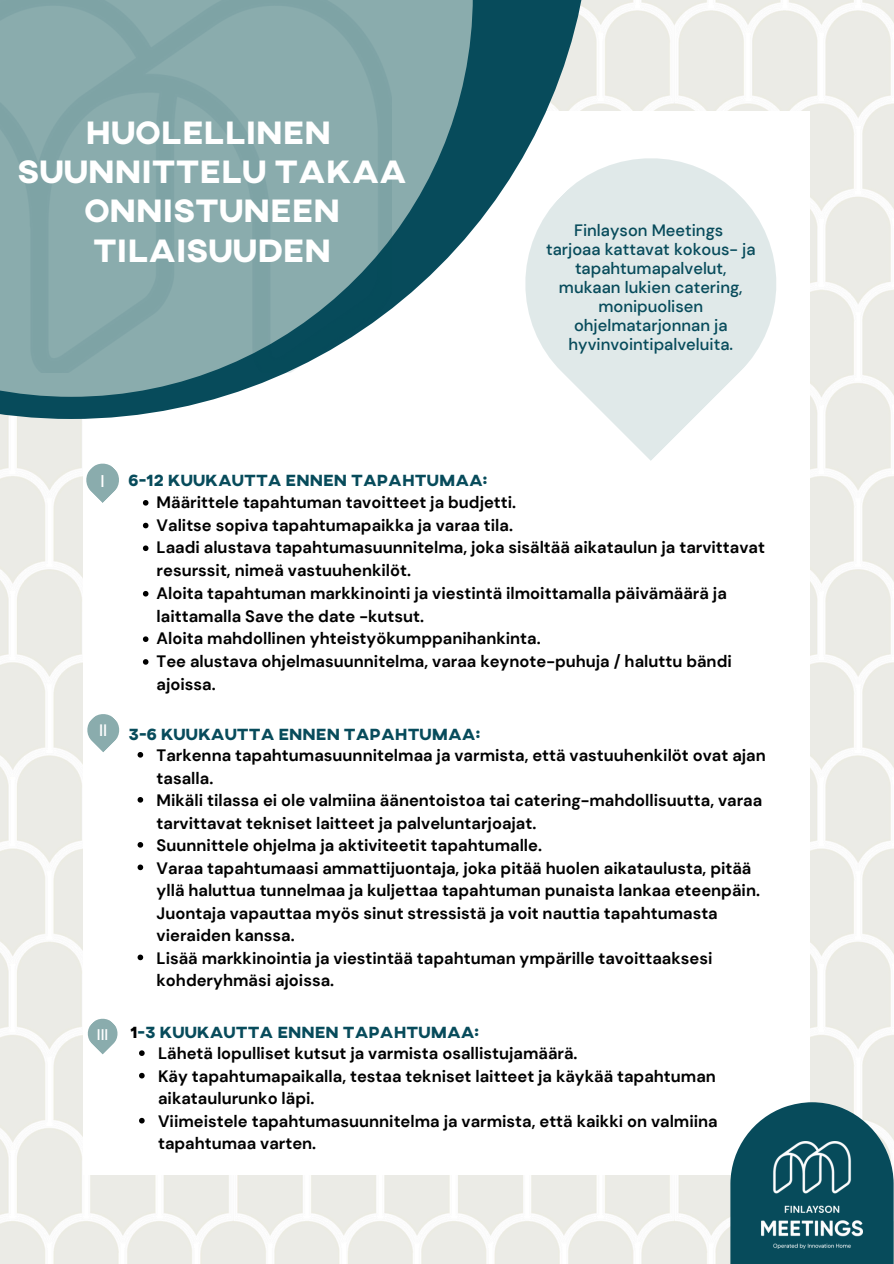
<style>
.page{position:relative;width:894px;height:1264px;background:#fff}
.page>*{position:absolute;margin:0;border:0;box-sizing:border-box;transform-origin:0 0}
.t1{font:800 33px/39.3px "AXIS";color:#fff;text-align:center}
.t2{font:500 16.95px "DM Sans";color:#fff}
.t3{font:700 16.5px/22.5px "DM Sans";color:#000}
.t4{font:500 16.5px/19.2px "DM Sans";color:#074b5b;text-align:center}
.t5{font:800 16.5px "AXIS";color:#074b5b}
.t6{font:500 16.5px "DM Sans";color:#fff}
.t7{font:500 15.45px "DM Sans";color:#fff}
.s1{color:#000}
</style>
<div class="page">
<img style="left:0;top:0;width:893px;height:1263px">
<div style="left:84px;top:111px;width:725px;height:1063px;background:#fff"></div>
<svg style="left:730px;top:1102px;width:163px;height:161px;background:#346b78"></svg>
<img style="left:761px;top:1140px;width:100px;height:108px">
<svg style="left:0;top:0;width:591px;height:419px;fill:#074b5b"></svg>
<svg style="left:0;top:0;width:472px;height:397px"></svg>
<img style="left:0;top:0;width:391px;height:373px">
<svg style="left:143px;top:500px;width:5px;height:5px"></svg>
<svg style="left:143px;top:522px;width:5px;height:6px"></svg>
<svg style="left:143px;top:545px;width:5px;height:6px"></svg>
<svg style="left:143px;top:591px;width:5px;height:5px"></svg>
<svg style="left:143px;top:636px;width:5px;height:6px"></svg>
<svg style="left:143px;top:659px;width:5px;height:5px"></svg>
<svg style="left:79px;top:457px;width:40px;height:46px"></svg>
<svg style="left:81px;top:707px;width:39px;height:45px"></svg>
<svg style="left:82px;top:1012px;width:36px;height:42px"></svg>
<svg style="left:473px;top:106px;width:355px;height:355px"></svg>
<svg style="left:137px;top:752px;width:6px;height:5px"></svg>
<svg style="left:137px;top:797px;width:6px;height:5px"></svg>
<svg style="left:137px;top:842px;width:6px;height:5px"></svg>
<svg style="left:137px;top:864px;width:6px;height:6px"></svg>
<svg style="left:137px;top:954px;width:6px;height:6px"></svg>
<svg style="left:139px;top:1050px;width:6px;height:5px"></svg>
<svg style="left:139px;top:1072px;width:6px;height:6px"></svg>
<svg style="left:139px;top:1117px;width:6px;height:6px"></svg>
<h2 class="t1" style="left:17px;top:111px;width:391px">HUOLELLINEN<br>SUUNNITTELU TAKAA<br>ONNISTUNEEN<br>TILAISUUDEN</h2>
<p class="t4" style="left:546px;top:220px;width:211px">Finlayson Meetings<br>tarjoaa kattavat kokous- ja tapahtumapalvelut, mukaan lukien catering, monipuolisen ohjelmatarjonnan ja hyvinvointipalveluita.</p>
<p class="t2" style="left:100px;top:469px;width:6px">I</p>
<p class="t6" style="left:99px;top:720px;width:10px">II</p>
<p class="t7" style="left:97px;top:1024px;width:13px">III</p>
<p class="t5" style="left:128px;top:469px;width:360px">6-12 KUUKAUTTA ENNEN TAPAHTUMAA:</p>
<h1 class="t3" style="left:156px;top:491px;width:361px">Määrittele tapahtuman tavoitteet ja budjetti.</h1>
<p class="t3" style="left:156px;top:514px;width:358px">Valitse sopiva tapahtumapaikka ja varaa tila.</p>
<h2 class="t3" style="left:156px;top:536px;width:609px">Laadi alustava tapahtumasuunnitelma, joka sisältää aikataulun ja tarvittavat resurssit, nimeä vastuuhenkilöt.</h2>
<h2 class="t3" style="left:156px;top:582px;width:571px">Aloita tapahtuman markkinointi ja viestintä ilmoittamalla päivämäärä ja laittamalla Save the date -kutsut.</h2>
<p class="t3" style="left:156px;top:627px;width:385px">Aloita mahdollinen yhteistyökumppanihankinta.</p>
<p class="t3" style="left:156px;top:650px;width:576px">Tee alustava ohjelmasuunnitelma, varaa keynote-puhuja / haluttu bändi ajoissa.</p>
<p class="t5" style="left:128px;top:723px;width:353px">3-6 KUUKAUTTA ENNEN TAPAHTUMAA:</p>
<p class="t3" style="left:156px;top:744px;width:610px">Tarkenna tapahtumasuunnitelmaa ja varmista, että vastuuhenkilöt ovat ajan tasalla.</p>
<p class="t3" style="left:156px;top:789px;width:607px">Mikäli tilassa ei ole valmiina äänentoistoa tai catering-mahdollisuutta, varaa tarvittavat tekniset laitteet ja palveluntarjoajat.</p>
<p class="t3" style="left:156px;top:834px;width:387px">Suunnittele ohjelma ja aktiviteetit tapahtumalle.</p>
<p class="t3" style="left:156px;top:856px;width:604px">Varaa tapahtumaasi ammattijuontaja, joka pitää huolen aikataulusta, pitää yllä haluttua tunnelmaa ja kuljettaa tapahtuman punaista lankaa eteenpäin.<br>Juontaja vapauttaa myös sinut stressistä ja voit nauttia tapahtumasta vieraiden kanssa.</p>
<p class="t3" style="left:156px;top:946px;width:557px">Lisää markkinointia ja viestintää tapahtuman ympärille tavoittaaksesi kohderyhmäsi ajoissa.</p>
<p class="t5" style="left:130px;top:1021px;width:350px"><span class="s1">1</span>-3 KUUKAUTTA ENNEN TAPAHTUMAA:</p>
<p class="t3" style="left:158px;top:1042px;width:421px">Lähetä lopulliset kutsut ja varmista osallistujamäärä.</p>
<h1 class="t3" style="left:158px;top:1064px;width:559px">Käy tapahtumapaikalla, testaa tekniset laitteet ja käykää tapahtuman aikataulurunko läpi.</h1>
<p class="t3" style="left:158px;top:1109px;width:561px">Viimeistele tapahtumasuunnitelma ja varmista, että kaikki on valmiina tapahtumaa varten.</p>
</div>
